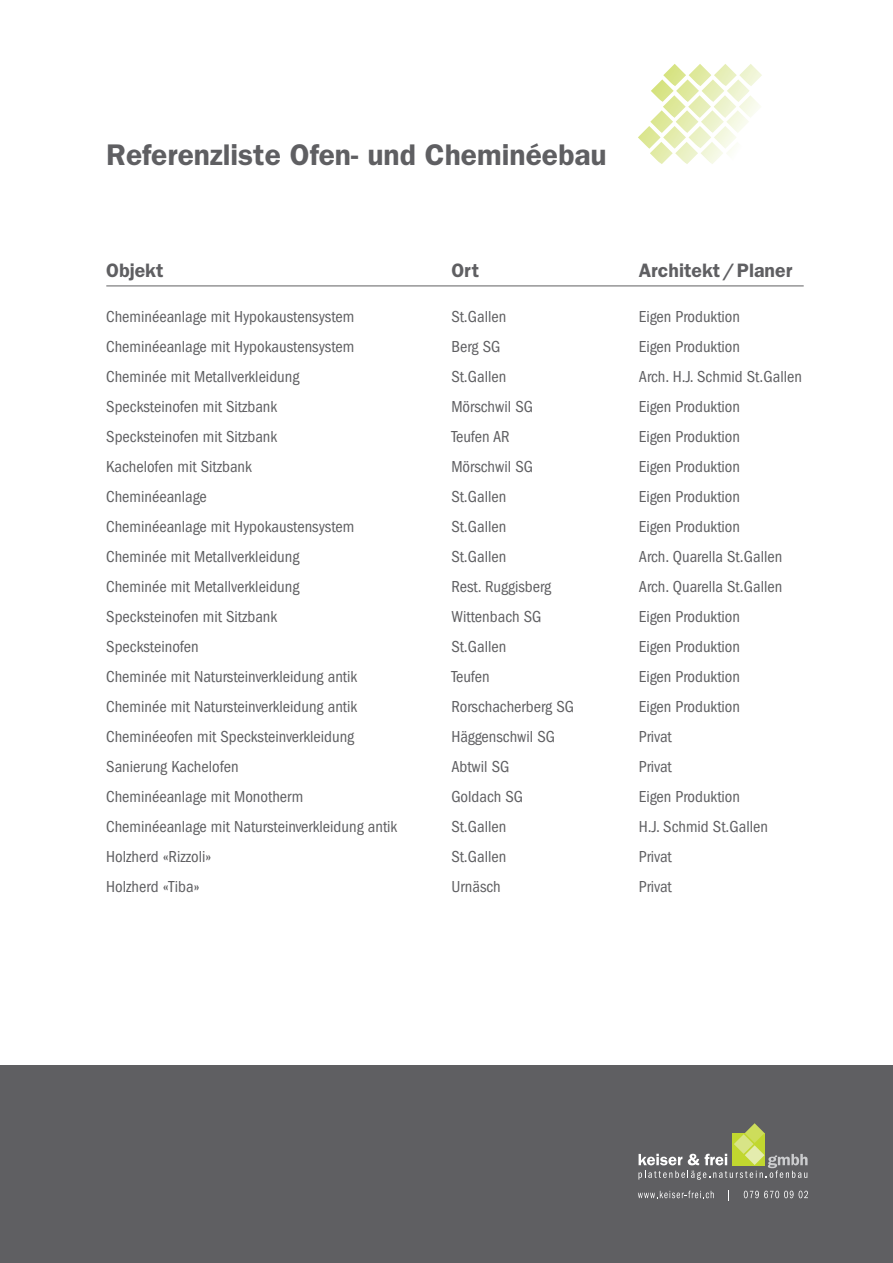
<style>
.page{position:relative;width:893px;height:1263px;background:#fff}
.page>*{position:absolute;margin:0;border:0;box-sizing:border-box;transform-origin:0 0}
.t1{font:600 30px "Franklin Gothic";color:#5f5f62}
.t2{font:600 19.5px "Franklin Gothic";color:#5f5f62}
.t3{font:condensed 16.5px "Franklin Gothic";color:#5f5f62}
</style>
<div class="page">
<img style="left:650px;top:142px;width:23px;height:22px">
<img style="left:675px;top:142px;width:23px;height:22px">
<img style="left:701px;top:142px;width:22px;height:22px">
<img style="left:727px;top:149px;width:5px;height:6px">
<img style="left:638px;top:126px;width:23px;height:23px">
<img style="left:663px;top:126px;width:23px;height:23px">
<img style="left:688px;top:126px;width:23px;height:23px">
<img style="left:714px;top:126px;width:22px;height:23px">
<img style="left:650px;top:110px;width:23px;height:23px">
<img style="left:676px;top:110px;width:22px;height:23px">
<img style="left:701px;top:110px;width:23px;height:23px">
<img style="left:726px;top:110px;width:22px;height:23px">
<img style="left:663px;top:95px;width:23px;height:23px">
<img style="left:688px;top:95px;width:23px;height:23px">
<img style="left:714px;top:95px;width:22px;height:23px">
<img style="left:739px;top:95px;width:22px;height:23px">
<img style="left:651px;top:79px;width:23px;height:23px">
<img style="left:676px;top:79px;width:23px;height:23px">
<img style="left:701px;top:79px;width:23px;height:23px">
<img style="left:727px;top:79px;width:23px;height:23px">
<img style="left:663px;top:64px;width:23px;height:23px">
<img style="left:689px;top:64px;width:22px;height:23px">
<img style="left:714px;top:64px;width:23px;height:23px">
<img style="left:739px;top:64px;width:23px;height:23px">
<div style="left:0;top:1065px;width:893px;height:198px;background:#5f5f62"></div>
<svg style="left:638px;top:1123px;width:170px;height:57px"></svg>
<svg style="left:638px;top:1191px;width:76px;height:7px"></svg>
<svg style="left:744px;top:1191px;width:49px;height:7px"></svg>
<svg style="left:799px;top:1191px;width:9px;height:7px"></svg>
<hr style="left:106px;top:286px;width:698px;height:1px;background:#5f5f62">
<h1 class="t1" style="left:106px;top:137px;width:502px">Referenzliste Ofen- und Cheminéebau</h1>
<p class="t2" style="left:106px;top:259px;width:59px">Objekt</p>
<p class="t2" style="left:451px;top:259px;width:29px">Ort</p>
<p class="t2" style="left:639px;top:259px;width:155px">Architekt/Planer</p>
<p class="t3" style="left:106px;top:307px;width:250px">Cheminéeanlage mit Hypokaustensystem</p>
<p class="t3" style="left:451px;top:307px;width:57px">St.Gallen</p>
<p class="t3" style="left:639px;top:307px;width:103px">Eigen Produktion</p>
<p class="t3" style="left:106px;top:337px;width:250px">Cheminéeanlage mit Hypokaustensystem</p>
<p class="t3" style="left:451px;top:337px;width:51px">Berg SG</p>
<p class="t3" style="left:639px;top:337px;width:103px">Eigen Produktion</p>
<p class="t3" style="left:106px;top:367px;width:195px">Cheminée mit Metallverkleidung</p>
<p class="t3" style="left:451px;top:367px;width:57px">St.Gallen</p>
<p class="t3" style="left:639px;top:367px;width:165px">Arch. H.J. Schmid St.Gallen</p>
<p class="t3" style="left:106px;top:397px;width:172px">Specksteinofen mit Sitzbank</p>
<p class="t3" style="left:451px;top:397px;width:83px">Mörschwil SG</p>
<p class="t3" style="left:639px;top:397px;width:103px">Eigen Produktion</p>
<p class="t3" style="left:106px;top:427px;width:172px">Specksteinofen mit Sitzbank</p>
<p class="t3" style="left:451px;top:427px;width:60px">Teufen AR</p>
<p class="t3" style="left:639px;top:427px;width:103px">Eigen Produktion</p>
<p class="t3" style="left:106px;top:457px;width:147px">Kachelofen mit Sitzbank</p>
<p class="t3" style="left:451px;top:457px;width:83px">Mörschwil SG</p>
<p class="t3" style="left:639px;top:457px;width:103px">Eigen Produktion</p>
<p class="t3" style="left:106px;top:487px;width:102px">Cheminéeanlage</p>
<p class="t3" style="left:451px;top:487px;width:57px">St.Gallen</p>
<p class="t3" style="left:639px;top:487px;width:103px">Eigen Produktion</p>
<p class="t3" style="left:106px;top:517px;width:250px">Cheminéeanlage mit Hypokaustensystem</p>
<p class="t3" style="left:451px;top:517px;width:57px">St.Gallen</p>
<p class="t3" style="left:639px;top:517px;width:103px">Eigen Produktion</p>
<p class="t3" style="left:106px;top:547px;width:195px">Cheminée mit Metallverkleidung</p>
<p class="t3" style="left:451px;top:547px;width:57px">St.Gallen</p>
<p class="t3" style="left:639px;top:547px;width:145px">Arch. Quarella St.Gallen</p>
<p class="t3" style="left:106px;top:577px;width:195px">Cheminée mit Metallverkleidung</p>
<p class="t3" style="left:451px;top:577px;width:101px">Rest. Ruggisberg</p>
<p class="t3" style="left:639px;top:577px;width:145px">Arch. Quarella St.Gallen</p>
<p class="t3" style="left:106px;top:607px;width:172px">Specksteinofen mit Sitzbank</p>
<p class="t3" style="left:451px;top:607px;width:92px">Wittenbach SG</p>
<p class="t3" style="left:639px;top:607px;width:103px">Eigen Produktion</p>
<p class="t3" style="left:106px;top:637px;width:94px">Specksteinofen</p>
<p class="t3" style="left:451px;top:637px;width:57px">St.Gallen</p>
<p class="t3" style="left:639px;top:637px;width:103px">Eigen Produktion</p>
<p class="t3" style="left:106px;top:667px;width:252px">Cheminée mit Natursteinverkleidung antik</p>
<p class="t3" style="left:451px;top:667px;width:40px">Teufen</p>
<p class="t3" style="left:639px;top:667px;width:103px">Eigen Produktion</p>
<p class="t3" style="left:106px;top:697px;width:252px">Cheminée mit Natursteinverkleidung antik</p>
<p class="t3" style="left:451px;top:697px;width:124px">Rorschacherberg SG</p>
<p class="t3" style="left:639px;top:697px;width:103px">Eigen Produktion</p>
<p class="t3" style="left:106px;top:727px;width:249px">Cheminéeofen mit Specksteinverkleidung</p>
<p class="t3" style="left:451px;top:727px;width:105px">Häggenschwil SG</p>
<p class="t3" style="left:639px;top:727px;width:34px">Privat</p>
<p class="t3" style="left:106px;top:757px;width:134px">Sanierung Kachelofen</p>
<p class="t3" style="left:451px;top:757px;width:60px">Abtwil SG</p>
<p class="t3" style="left:639px;top:757px;width:34px">Privat</p>
<p class="t3" style="left:106px;top:787px;width:199px">Cheminéeanlage mit Monotherm</p>
<p class="t3" style="left:451px;top:787px;width:73px">Goldach SG</p>
<p class="t3" style="left:639px;top:787px;width:103px">Eigen Produktion</p>
<p class="t3" style="left:106px;top:817px;width:293px">Cheminéeanlage mit Natursteinverkleidung antik</p>
<p class="t3" style="left:451px;top:817px;width:57px">St.Gallen</p>
<p class="t3" style="left:639px;top:817px;width:131px">H.J. Schmid St.Gallen</p>
<p class="t3" style="left:106px;top:847px;width:107px">Holzherd «Rizzoli»</p>
<p class="t3" style="left:451px;top:847px;width:57px">St.Gallen</p>
<p class="t3" style="left:639px;top:847px;width:34px">Privat</p>
<p class="t3" style="left:106px;top:877px;width:95px">Holzherd «Tiba»</p>
<p class="t3" style="left:451px;top:877px;width:51px">Urnäsch</p>
<p class="t3" style="left:639px;top:877px;width:34px">Privat</p>
</div>
